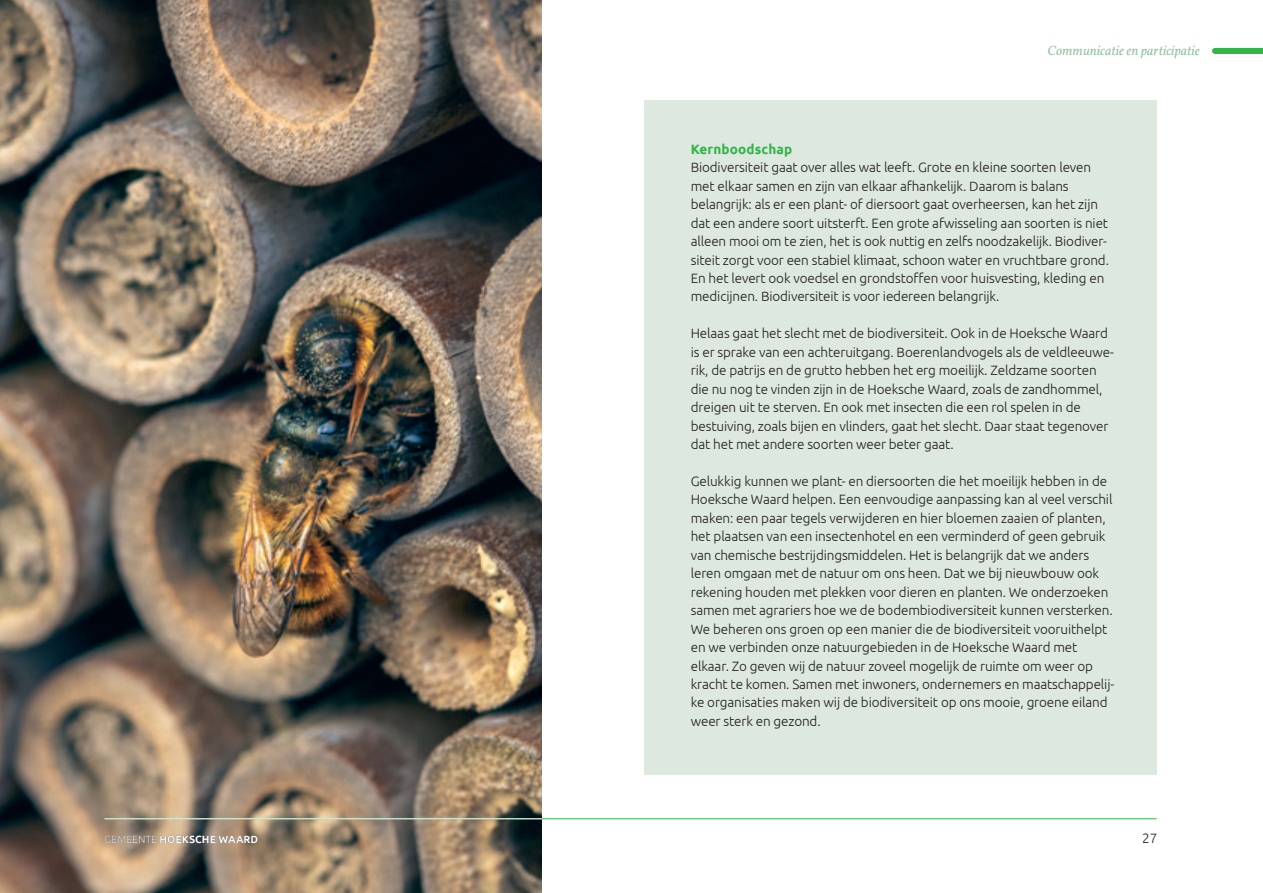
<style>
.page{position:relative;width:1263px;height:893px;background:#fff}
.page>*{position:absolute;margin:0;border:0;box-sizing:border-box;transform-origin:0 0}
.t1{font:300 13.5px/18.5px "Ubuntu";letter-spacing:-.01em;color:#231f20}
.t2{font:italic 13.5px "Vollkorn";color:#96c1a5}
.t3{font:700 13.5px "Ubuntu";letter-spacing:.01em;color:#31b44a}
.t4{font:700 10.5px "Ubuntu";color:#fff}
.s1{font-weight:300}
</style>
<div class="page">
<img style="left:0;top:0;width:542px;height:893px">
<hr style="left:105px;top:818px;width:1052px;height:1px;background:#31b44a">
<div style="left:644px;top:101px;width:513px;height:674px;background:#dde9de"></div>
<div style="left:1215px;top:48px;width:48px;height:6px;background:#31b44a"></div>
<hr style="left:105px;top:818px;width:437px;height:1px;background:#fff">
<p class="t4" style="left:105px;top:834px;width:155px"><span class="s1">GEMEENTE</span> HOEKSCHE WAARD</p>
<p class="t2" style="left:1047px;top:41px;width:154px">Communicatie en participatie</p>
<p class="t3" style="left:691px;top:143px;width:103px">Kernboodschap</p>
<p class="t1" style="left:691px;top:159px;width:420px">Biodiversiteit gaat over alles wat leeft. Grote en kleine soorten leven met elkaar samen en zijn van elkaar afhankelijk. Daarom is balans belangrijk: als er een plant- of diersoort gaat overheersen, kan het zijn dat een andere soort uitsterft. Een grote afwisseling aan soorten is niet alleen mooi om te zien, het is ook nuttig en zelfs noodzakelijk. Biodiver&shy;siteit zorgt voor een stabiel klimaat, schoon water en vruchtbare grond.<br>En het levert ook voedsel en grondstoffen voor huisvesting, kleding en medicijnen. Biodiversiteit is voor iedereen belangrijk.</p>
<p class="t1" style="left:691px;top:325px;width:425px">Helaas gaat het slecht met de biodiversiteit. Ook in de Hoeksche Waard is er sprake van een achteruitgang. Boerenlandvogels als de veldleeuwe&shy;rik, de patrijs en de grutto hebben het erg moeilijk. Zeldzame soorten die nu nog te vinden zijn in de Hoeksche Waard, zoals de zandhommel, dreigen uit te sterven. En ook met insecten die een rol spelen in de bestuiving, zoals bijen en vlinders, gaat het slecht. Daar staat tegenover dat het met andere soorten weer beter gaat.</p>
<p class="t1" style="left:691px;top:473px;width:425px">Gelukkig kunnen we plant- en diersoorten die het moeilijk hebben in de Hoeksche Waard helpen. Een eenvoudige aanpassing kan al veel verschil maken: een paar tegels verwijderen en hier bloemen zaaien of planten, het plaatsen van een insectenhotel en een verminderd of geen gebruik van chemische bestrijdingsmiddelen. Het is belangrijk dat we anders leren omgaan met de natuur om ons heen. Dat we bij nieuwbouw ook rekening houden met plekken voor dieren en planten. We onderzoeken samen met agrariers hoe we de bodembiodiversiteit kunnen versterken.<br>We beheren ons groen op een manier die de biodiversiteit vooruithelpt en we verbinden onze natuurgebieden in de Hoeksche Waard met elkaar. Zo geven wij de natuur zoveel mogelijk de ruimte om weer op kracht te komen. Samen met inwoners, ondernemers en maatschappelij&shy;ke organisaties maken wij de biodiversiteit op ons mooie, groene eiland weer sterk en gezond.</p>
<p class="t1" style="left:1142px;top:829px;width:17px">27</p>
</div>
